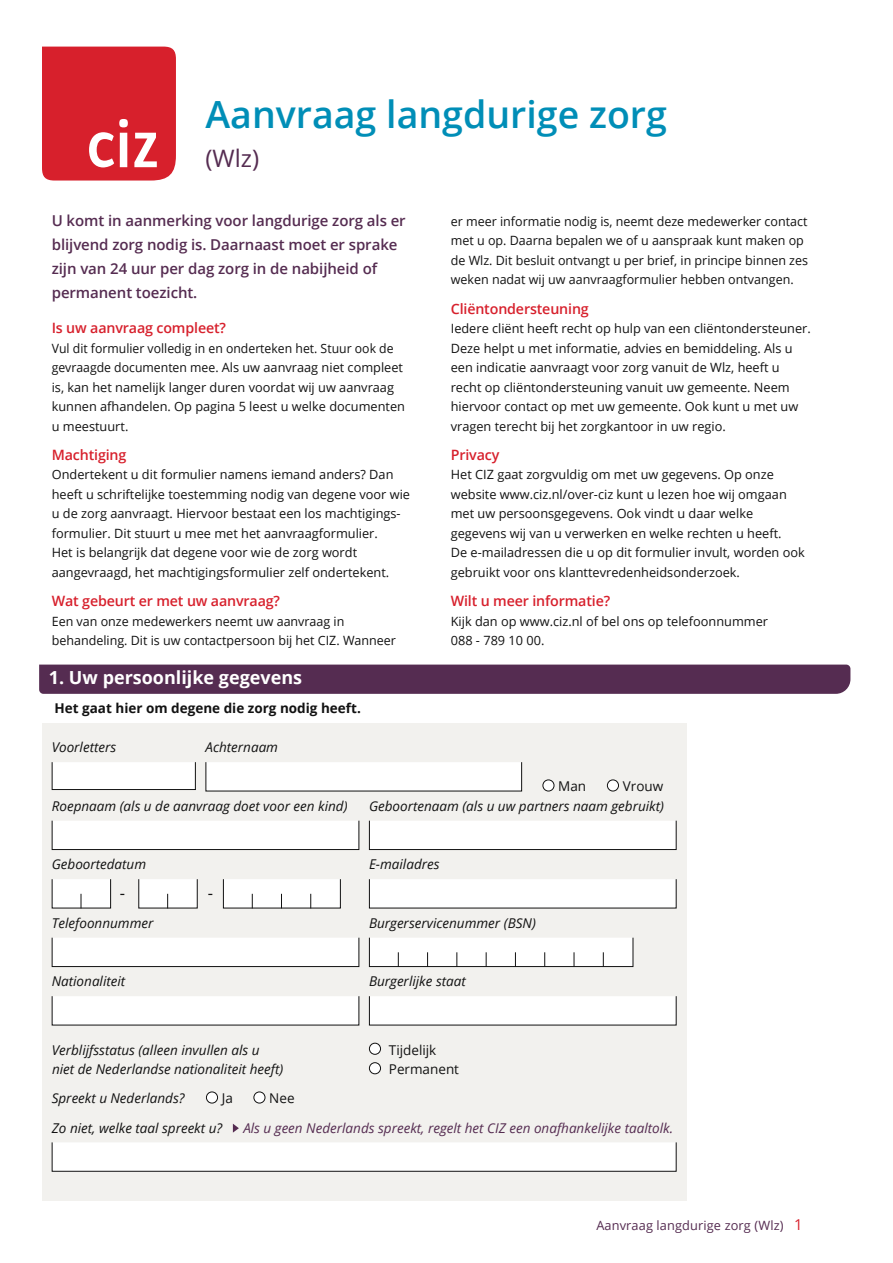
<style>
.page{position:relative;width:893px;height:1263px;background:#fff}
.page>*{position:absolute;margin:0;border:0;box-sizing:border-box;transform-origin:0 0}
.Titel{font:600 37.5px "Open Sans";color:#008eb7}
.Ondertitel{font:24px "Open Sans";color:#552c51}
.Sectie_01{font:700 18px "Open Sans";color:#fff}
.t1{font:16.5px "Open Sans";color:#121212}
.Inro_03{font:600 15px/24px "Open Sans";letter-spacing:-.005em;color:#552c51}
.Alineakop_02{font:600 14.25px "Open Sans";letter-spacing:-.01em;color:#d7202c}
.Vraag_01{font:italic 13.5px/19.5px "Open Sans";color:#121212}
.Vraag_01-2{font:italic 13.5px "Open Sans";color:#552c51}
.Intro_01{font:700 13.5px "Open Sans";color:#121212}
.Antwoord_01{font:13.5px "Open Sans";color:#121212}
.Body_02{font:12.75px/19.5px "Open Sans";color:#121212}
.Body_02-2{font:12.75px/19.5px "Open Sans";color:#121212;scale:.96 1}
.t2{font:12.75px "Open Sans";letter-spacing:.01em;color:#552c51}
.s1{font-size:15px;color:#d7202c}
</style>
<div class="page">
<div style="left:42px;top:723px;width:644px;height:478px;background:#f2f1ee"></div>
<svg style="left:42px;top:46px;width:134px;height:135px;background:#da323d"></svg>
<div style="left:39px;top:665px;width:811px;height:29px;background:#552c51"></div>
<svg style="left:233px;top:1124px;width:6px;height:9px"></svg>
<div style="left:51px;top:762px;width:145px;height:28px;background:#fff"></div>
<svg style="left:205px;top:762px;width:317px;height:30px;background:#f5f5f5"></svg>
<svg style="left:369px;top:820px;width:308px;height:30px;background:#f5f5f5"></svg>
<svg style="left:369px;top:879px;width:308px;height:30px;background:#f4f4f4"></svg>
<svg style="left:369px;top:996px;width:308px;height:30px;background:#f4f4f4"></svg>
<svg style="left:51px;top:820px;width:309px;height:30px;background:#f5f5f5"></svg>
<svg style="left:51px;top:937px;width:309px;height:30px;background:#f5f5f5"></svg>
<svg style="left:51px;top:996px;width:309px;height:30px;background:#f5f5f5"></svg>
<svg style="left:51px;top:1142px;width:626px;height:30px;background:#f6f6f6"></svg>
<div style="left:369px;top:1043px;width:12px;height:11px;background:#fff;border-radius:50%"></div>
<div style="left:369px;top:1043px;width:12px;height:12px;border:1px solid #121212;border-radius:50%"></div>
<div style="left:369px;top:1063px;width:12px;height:11px;background:#fff;border-radius:50%"></div>
<div style="left:369px;top:1062px;width:12px;height:12px;border:1px solid #121212;border-radius:50%"></div>
<div style="left:607px;top:780px;width:11px;height:11px;background:#fff;border-radius:50%"></div>
<div style="left:607px;top:779px;width:12px;height:12px;border:1px solid #121212;border-radius:50%"></div>
<div style="left:543px;top:780px;width:11px;height:11px;background:#fff;border-radius:50%"></div>
<div style="left:542px;top:779px;width:12px;height:12px;border:1px solid #121212;border-radius:50%"></div>
<div style="left:206px;top:1092px;width:12px;height:11px;background:#fff;border-radius:50%"></div>
<div style="left:206px;top:1091px;width:12px;height:12px;border:1px solid #121212;border-radius:50%"></div>
<div style="left:254px;top:1092px;width:11px;height:11px;background:#fff;border-radius:50%"></div>
<div style="left:253px;top:1091px;width:12px;height:12px;border:1px solid #121212;border-radius:50%"></div>
<svg style="left:51px;top:879px;width:60px;height:30px;background:#ededed"></svg>
<svg style="left:138px;top:879px;width:60px;height:30px;background:#ededed"></svg>
<svg style="left:223px;top:879px;width:118px;height:30px;background:#f0f0f0"></svg>
<svg style="left:369px;top:937px;width:265px;height:30px;background:#f2f2f2"></svg>
<h1 class="Titel" style="left:205px;top:89px;width:463px">Aanvraag langdurige zorg</h1>
<h1 class="Ondertitel" style="left:205px;top:142px;width:55px">(Wlz)</h1>
<p class="Inro_03" style="left:52px;top:208px;width:356px">U komt in aanmerking voor langdurige zorg als er blijvend zorg nodig is. Daarnaast moet er sprake zijn van 24 uur per dag zorg in de nabijheid of permanent toezicht.</p>
<h2 class="Alineakop_02" style="left:52px;top:318px;width:176px">Is uw aanvraag compleet?</h2>
<p class="Body_02-2" style="left:52px;top:338px;width:370px">Vul dit formulier volledig in en onderteken het. Stuur ook de gevraagde documenten mee. Als uw aanvraag niet compleet is, kan het namelijk langer duren voordat wij uw aanvraag kunnen afhandelen. Op pagina 5 leest u welke documenten u meestuurt.</p>
<h2 class="Alineakop_02" style="left:52px;top:445px;width:76px">Machtiging</h2>
<p class="Body_02" style="left:52px;top:465px;width:360px">Ondertekent u dit formulier namens iemand anders? Dan heeft u schriftelijke toestemming nodig van degene voor wie u de zorg aanvraagt. Hiervoor bestaat een los machtigings&shy;formulier. Dit stuurt u mee met het aanvraagformulier.<br>Het is belangrijk dat degene voor wie de zorg wordt aangevraagd, het machtigingsformulier zelf ondertekent.</p>
<h2 class="Alineakop_02" style="left:52px;top:591px;width:230px">Wat gebeurt er met uw aanvraag?</h2>
<p class="Body_02" style="left:52px;top:611px;width:346px">Een van onze medewerkers neemt uw aanvraag in behandeling. Dit is uw contactpersoon bij het CIZ. Wanneer</p>
<h3 class="Sectie_01" style="left:49px;top:665px;width:255px">1. Uw persoonlijke gegevens</h3>
<p class="Intro_01" style="left:55px;top:699px;width:308px">Het gaat hier om degene die zorg nodig heeft.</p>
<p class="Vraag_01" style="left:52px;top:737px;width:66px">Voorletters</p>
<p class="Vraag_01" style="left:205px;top:737px;width:74px">Achternaam</p>
<p class="Body_02" style="left:451px;top:211px;width:359px">er meer informatie nodig is, neemt deze medewerker contact met u op. Daarna bepalen we of u aanspraak kunt maken op de Wlz. Dit besluit ontvangt u per brief, in principe binnen zes weken nadat wij uw aanvraagformulier hebben ontvangen.</p>
<h2 class="Alineakop_02" style="left:451px;top:299px;width:140px">Cliëntondersteuning</h2>
<p class="Body_02" style="left:451px;top:318px;width:362px">Iedere cliënt heeft recht op hulp van een cliëntondersteuner.<br>Deze helpt u met informatie, advies en bemiddeling. Als u een indicatie aanvraagt voor zorg vanuit de Wlz, heeft u recht op cliëntondersteuning vanuit uw gemeente. Neem hiervoor contact op met uw gemeente. Ook kunt u met uw vragen terecht bij het zorgkantoor in uw regio.</p>
<h2 class="Alineakop_02" style="left:451px;top:445px;width:50px">Privacy</h2>
<p class="Body_02" style="left:451px;top:465px;width:355px">Het CIZ gaat zorgvuldig om met uw gegevens. Op onze website www.ciz.nl/over-ciz kunt u lezen hoe wij omgaan met uw persoonsgegevens. Ook vindt u daar welke gegevens wij van u verwerken en welke rechten u heeft.<br>De e-mailadressen die u op dit formulier invult, worden ook gebruikt voor ons klanttevredenheidsonderzoek.</p>
<h2 class="Alineakop_02" style="left:451px;top:591px;width:161px">Wilt u meer informatie?</h2>
<p class="Body_02" style="left:451px;top:611px;width:319px">Kijk dan op www.ciz.nl of bel ons op telefoonnummer<br>088 - 789 10 00.</p>
<p class="Antwoord_01" style="left:558px;top:777px;width:29px">Man</p>
<p class="Antwoord_01" style="left:623px;top:777px;width:42px">Vrouw</p>
<p class="Vraag_01" style="left:52px;top:796px;width:297px">Roepnaam (als u de aanvraag doet voor een kind)</p>
<p class="Vraag_01" style="left:369px;top:796px;width:297px">Geboortenaam (als u uw partners naam gebruikt)</p>
<p class="Vraag_01" style="left:52px;top:854px;width:96px">Geboortedatum</p>
<p class="Vraag_01" style="left:369px;top:854px;width:72px">E-mailadres</p>
<p class="t1" style="left:120px;top:882px;width:7px">-</p>
<p class="t1" style="left:208px;top:882px;width:7px">-</p>
<p class="Vraag_01" style="left:52px;top:913px;width:103px">Telefoonnummer</p>
<p class="Vraag_01" style="left:369px;top:913px;width:168px">Burgerservicenummer (BSN)</p>
<p class="Vraag_01" style="left:52px;top:971px;width:75px">Nationaliteit</p>
<p class="Vraag_01" style="left:369px;top:971px;width:98px">Burgerlijke staat</p>
<p class="Vraag_01" style="left:52px;top:1039px;width:233px">Verblijfsstatus (alleen invullen als u niet de Nederlandse nationaliteit heeft)</p>
<p class="Antwoord_01" style="left:389px;top:1040px;width:49px">Tijdelijk</p>
<p class="Antwoord_01" style="left:389px;top:1060px;width:72px">Permanent</p>
<p class="Vraag_01" style="left:52px;top:1088px;width:134px">Spreekt u Nederlands?</p>
<p class="Antwoord_01" style="left:222px;top:1089px;width:13px">Ja</p>
<p class="Antwoord_01" style="left:269px;top:1089px;width:27px">Nee</p>
<p class="Vraag_01" style="left:52px;top:1117px;width:172px">Zo niet, welke taal spreekt u?</p>
<p class="Vraag_01-2" style="left:243px;top:1118px;width:431px">Als u geen Nederlands spreekt, regelt het CIZ een onafhankelijke taaltolk.</p>
<p class="t2" style="left:596px;top:1217px;width:208px">Aanvraag langdurige zorg (Wlz) <span class="s1">1</span></p>
</div>
